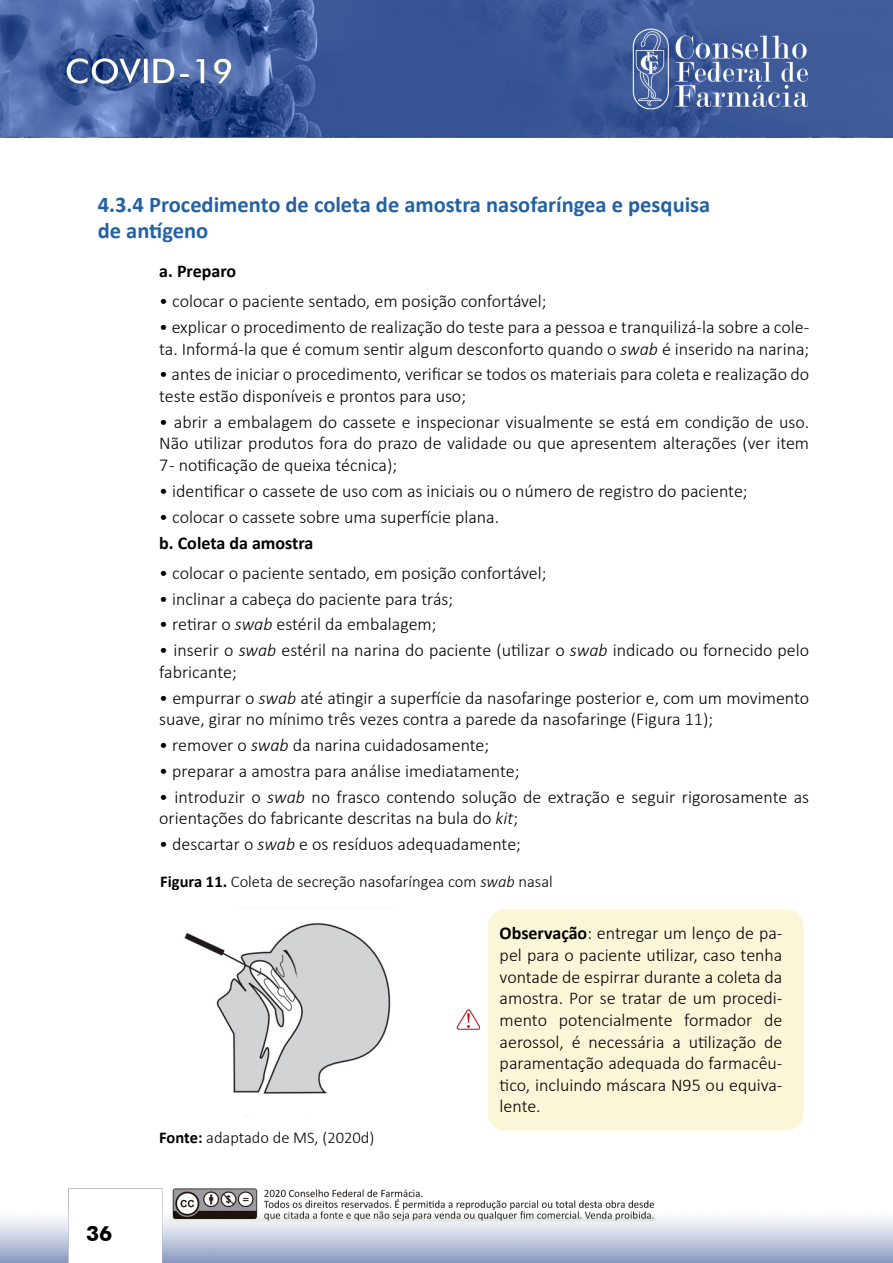
<style>
.page{position:relative;width:893px;height:1263px;background:#fff}
.page>*{position:absolute;margin:0;border:0;box-sizing:border-box;transform-origin:0 0}
.t1{font:700 22.5px/25.5px "Calibri";color:#2261a5}
.t2{font:700 21px "Futura BT";color:#000}
.t3{font:300 18px/21.6px "Calibri";color:#000}
.t4{font:700 18px "Calibri";color:#000}
.t5{font:300 16.5px "Calibri";color:#000}
.s1{font-style:italic}
.s2{font-weight:700}
</style>
<div class="page">
<img style="left:0;top:0;width:893px;height:1263px">
<img style="left:178px;top:903px;width:219px;height:218px">
<img style="left:447px;top:1002px;width:32px;height:37px">
<div style="left:488px;top:909px;width:316px;height:222px;background:#fcf6d9;border-radius:18px"></div>
<p class="t1" style="left:98px;top:192px;width:614px">4.3.4 Procedimento de coleta de amostra nasofaríngea e pesquisa de antígeno</p>
<p class="t4" style="left:159px;top:258px;width:79px">a. Preparo</p>
<p class="t3" style="left:159px;top:290px;width:389px">• colocar o paciente sentado, em posição confortável;</p>
<p class="t3" style="left:159px;top:316px;width:651px">• explicar o procedimento de realização do teste para a pessoa e tranquilizá-la sobre a cole&shy;ta. Informá-la que é comum sentir algum desconforto quando o <span class="s1">swab</span> é inserido na narina;</p>
<p class="t3" style="left:159px;top:363px;width:651px">• antes de iniciar o procedimento, verificar se todos os materiais para coleta e realização do teste estão disponíveis e prontos para uso;</p>
<p class="t3" style="left:159px;top:411px;width:651px;text-align:justify">• abrir a embalagem do cassete e inspecionar visualmente se está em condição de uso.<br>Não utilizar produtos fora do prazo de validade ou que apresentem alterações (ver item 7 - notificação de queixa técnica);</p>
<p class="t3" style="left:159px;top:480px;width:590px">• identificar o cassete de uso com as iniciais ou o número de registro do paciente;</p>
<p class="t3" style="left:159px;top:506px;width:341px">• colocar o cassete sobre uma superfície plana.</p>
<p class="t4" style="left:159px;top:530px;width:156px">b. Coleta da amostra</p>
<p class="t3" style="left:159px;top:562px;width:389px">• colocar o paciente sentado, em posição confortável;</p>
<p class="t3" style="left:159px;top:588px;width:296px">• inclinar a cabeça do paciente para trás;</p>
<p class="t3" style="left:159px;top:613px;width:279px">• retirar o <span class="s1">swab</span> estéril da embalagem;</p>
<p class="t3" style="left:159px;top:639px;width:651px">• inserir o <span class="s1">swab</span> estéril na narina do paciente (utilizar o <span class="s1">swab</span> indicado ou fornecido pelo fabricante;</p>
<p class="t3" style="left:159px;top:687px;width:651px">• empurrar o <span class="s1">swab</span> até atingir a superfície da nasofaringe posterior e, com um movimento suave, girar no mínimo três vezes contra a parede da nasofaringe (Figura 11);</p>
<p class="t3" style="left:159px;top:734px;width:331px">• remover o <span class="s1">swab</span> da narina cuidadosamente;</p>
<p class="t3" style="left:159px;top:760px;width:362px">• preparar a amostra para análise imediatamente;</p>
<p class="t3" style="left:159px;top:786px;width:651px">• introduzir o <span class="s1">swab</span> no frasco contendo solução de extração e seguir rigorosamente as orientações do fabricante descritas na bula do <span class="s1">kit</span>;</p>
<p class="t3" style="left:159px;top:833px;width:363px">• descartar o <span class="s1">swab</span> e os resíduos adequadamente;</p>
<p class="t5" style="left:160px;top:871px;width:394px"><span class="s2">Figura 11.</span> Coleta de secreção nasofaríngea com <span class="s1">swab</span> nasal</p>
<p class="t3" style="left:500px;top:922px;width:284px;text-align:justify"><span class="s2">Observação</span>: entregar um lenço de pa&shy;pel para o paciente utilizar, caso tenha vontade de espirrar durante a coleta da amostra. Por se tratar de um procedi&shy;mento potencialmente formador de aerossol, é necessária a utilização de paramentação adequada do farmacêu&shy;tico, incluindo máscara N95 ou equiva&shy;lente.</p>
<p class="t2" style="left:86px;top:1220px;width:28px">36</p>
<p class="t5" style="left:159px;top:1127px;width:217px"><span class="s2">Fonte:</span> adaptado de MS, (2020d)</p>
</div>
